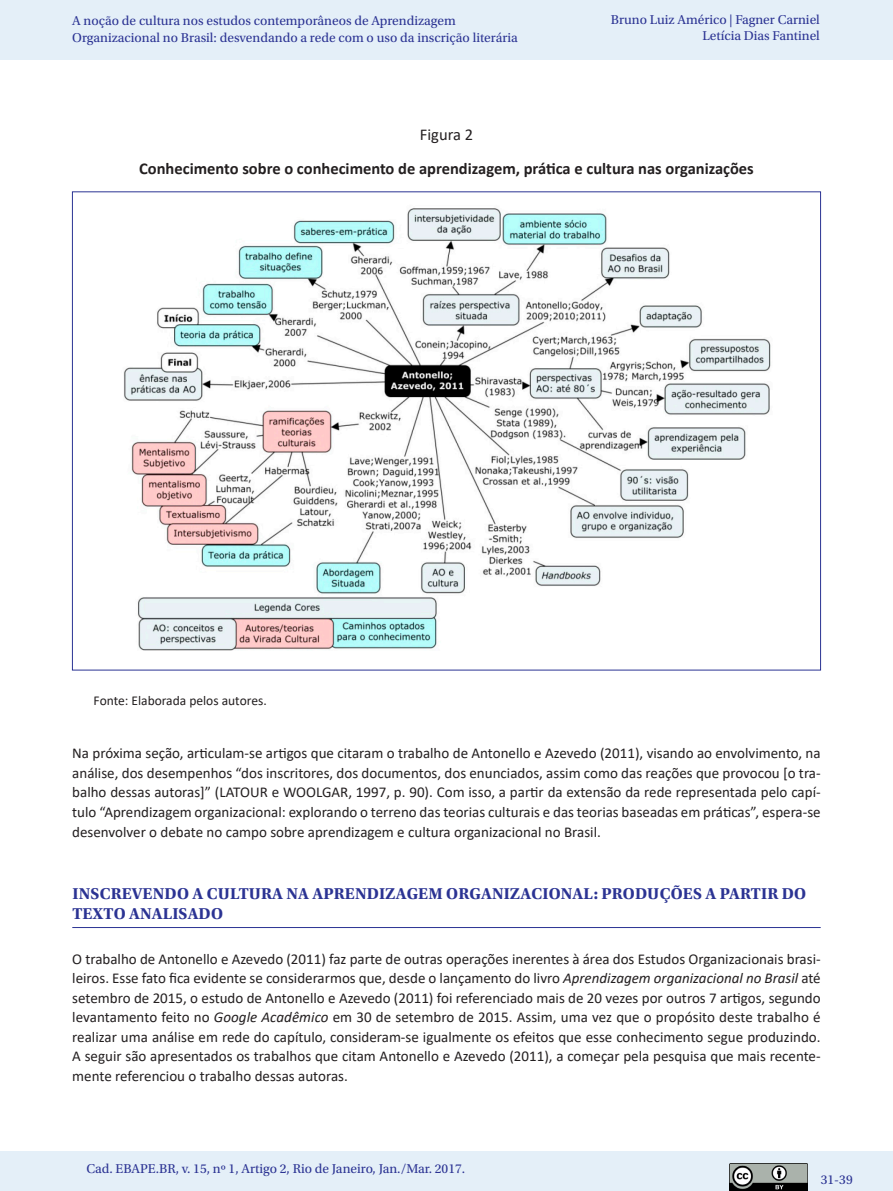
<style>
.page{position:relative;width:893px;height:1191px;background:#fff}
.page>*{position:absolute;margin:0;border:0;box-sizing:border-box;transform-origin:0 0}
._07_1_sub_1{font:700 16.5px/19.8px "Utopia Std";letter-spacing:.01em;color:#2b3393}
.t1{font:700 16.5px "Calibri";color:#231f20}
.t2{font:16.5px "Calibri";color:#231f20}
._06_0_texto{font:15px/19.5px "Calibri";color:#231f20;text-align:justify}
.t3{font:13.5px/16.5px "Utopia Std";color:#2b3393}
._00__fonte_legenda_f{font:13.5px "Calibri";color:#231f20}
.s1{font-style:italic}
</style>
<div class="page">
<div style="left:0;top:0;width:893px;height:60px;background:#e4eff8"></div>
<div style="left:0;top:1151px;width:893px;height:40px;background:#e4eff8"></div>
<img style="left:730px;top:1163px;width:77px;height:27px">
<hr style="left:72px;top:927px;width:749px;height:1px;background:#2b3393">
<img style="left:124px;top:208px;width:647px;height:443px">
<p class="t3" style="left:72px;top:13px;width:447px">A noção de cultura nos estudos contemporâneos de Aprendizagem<br>Organizacional no Brasil: desvendando a rede com o uso da inscrição literária</p>
<p class="t3" style="left:611px;top:11px;width:211px;text-align:right">Bruno Luiz Américo | Fagner Carniel<br>Letícia Dias Fantinel</p>
<p class="t2" style="left:420px;top:123px;width:55px">Figura 2</p>
<p class="t1" style="left:139px;top:157px;width:616px">Conhecimento sobre o conhecimento de aprendizagem, prática e cultura nas organizações</p>
<p class="_00__fonte_legenda_f" style="left:94px;top:691px;width:175px">Fonte: Elaborada pelos autores.</p>
<p class="_06_0_texto" style="left:72px;top:743px;width:750px">Na próxima seção, articulam-se artigos que citaram o trabalho de Antonello e Azevedo (2011), visando ao envolvimento, na análise, dos desempenhos “dos inscritores, dos documentos, dos enunciados, assim como das reações que provocou [o tra&shy;balho dessas autoras]” (LATOUR e WOOLGAR, 1997, p. 90). Com isso, a partir da extensão da rede representada pelo capí&shy;tulo “Aprendizagem organizacional: explorando o terreno das teorias culturais e das teorias baseadas em práticas”, espera-se desenvolver o debate no campo sobre aprendizagem e cultura organizacional no Brasil.</p>
<p class="_07_1_sub_1" style="left:72px;top:883px;width:735px">INSCREVENDO A CULTURA NA APRENDIZAGEM ORGANIZACIONAL: PRODUÇÕES A PARTIR DO<br>TEXTO ANALISADO</p>
<p class="_06_0_texto" style="left:72px;top:948px;width:750px">O trabalho de Antonello e Azevedo (2011) faz parte de outras operações inerentes à área dos Estudos Organizacionais brasi&shy;leiros. Esse fato fica evidente se considerarmos que, desde o lançamento do livro <span class="s1">Aprendizagem organizacional no Brasil</span> até setembro de 2015, o estudo de Antonello e Azevedo (2011) foi referenciado mais de 20 vezes por outros 7 artigos, segundo levantamento feito no <span class="s1">Google Acadêmico</span> em 30 de setembro de 2015. Assim, uma vez que o propósito deste trabalho é realizar uma análise em rede do capítulo, consideram-se igualmente os efeitos que esse conhecimento segue produzindo.<br>A seguir são apresentados os trabalhos que citam Antonello e Azevedo (2011), a começar pela pesquisa que mais recente&shy;mente referenciou o trabalho dessas autoras.</p>
<p class="t3" style="left:86px;top:1160px;width:380px">Cad. EBAPE.BR, v. 15, nº 1, Artigo 2, Rio de Janeiro, Jan./Mar. 2017.</p>
<p class="t3" style="left:821px;top:1171px;width:33px">31-39</p>
</div>
